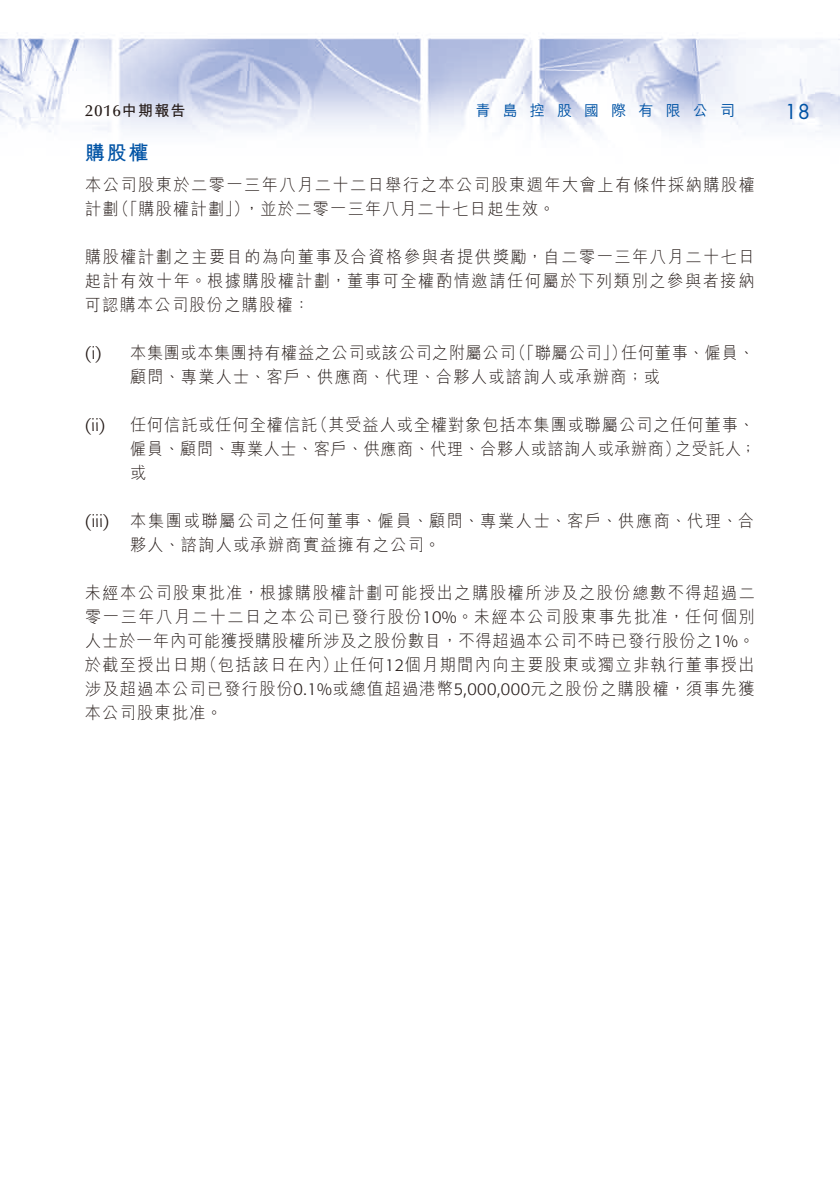
<style>
.page{position:relative;width:840px;height:1191px;background:#fff}
.page>*{position:absolute;margin:0;border:0;box-sizing:border-box;transform-origin:0 0}
.t1{font:700 20px "M Hei HK";color:#0053a5}
.t2{font:20px "Futura Std";color:#0053a5}
.t3{font:300 17px/24px "M Hei HK";letter-spacing:.08em;color:#231916;scale:.95 1}
.t4{font:300 17px "M Hei HK";letter-spacing:.06em;color:#231916;scale:.95 1}
.t5{font:300 17px "M Hei HK";letter-spacing:.105em;color:#231916;scale:.95 1}
.t6{font:300 17px/24px "M Hei HK";letter-spacing:.035em;color:#231916;scale:.95 1}
.t7{font:300 17px "M Hei HK";letter-spacing:.04em;color:#231916;scale:.95 1}
.t8{font:300 17px "Formata";color:#231916;scale:.95 1}
.t9{font:500 16px "Optima LT Std";color:#231916}
.t10{font:500 15px "M Hei HK";letter-spacing:.81em;color:#0053a5}
.s1{font-family:"M Hei HK";font-weight:700;font-size:15px}
.s2{font-family:"Formata"}
</style>
<div class="page">
<img style="left:0;top:33px;width:839px;height:101px">
<p class="t10" style="left:475px;top:100px;width:261px">青島控股國際有限公司</p>
<p class="t9" style="left:85px;top:102px;width:102px">2016<span class="s1">中期報告</span></p>
<p class="t1" style="left:85px;top:138px;width:65px">購股權</p>
<p class="t3" style="left:244px;top:172px;width:539px;text-indent:-159px">本公司股東於二零一三年八月二十二日舉行之本公司股東週年大會上有條件採納購股權，並於二零一三年八月二十七日起生效。</p>
<p class="t3" style="left:113px;top:196px;width:145px">（「購股權計劃」）</p>
<p class="t3" style="left:85px;top:196px;width:37px">計劃</p>
<p class="t3" style="left:85px;top:244px;width:706px;text-align:justify">購股權計劃之主要目的為向董事及合資格參與者提供獎勵，自二零一三年八月二十七日起計有效十年。根據購股權計劃，董事可全權酌情邀請任何屬於下列類別之參與者接納可認購本公司股份之購股權：</p>
<p class="t3" style="left:621px;top:340px;width:142px">任何董事、僱員、</p>
<p class="t3" style="left:509px;top:340px;width:124px">（「聯屬公司」）</p>
<p class="t7" style="left:130px;top:341px;width:407px">本集團或本集團持有權益之公司或該公司之附屬公司</p>
<p class="t8" style="left:85px;top:343px;width:19px">)i(</p>
<p class="t8" style="left:85px;top:415px;width:24px">( )i i</p>
<p class="t8" style="left:85px;top:511px;width:28px">(iii)</p>
<p class="t3" style="left:130px;top:364px;width:559px">顧問、專業人士、客戶、供應商、代理、合夥人或諮詢人或承辦商；或</p>
<p class="t4" style="left:311px;top:413px;width:467px">（其受益人或全權對象包括本集團或聯屬公司之任何董事、</p>
<p class="t4" style="left:130px;top:413px;width:198px">任何信託或任何全權信託</p>
<p class="t6" style="left:130px;top:436px;width:580px">僱員、顧問、專業人士、客戶、供應商、代理、合夥人或諮詢人或承辦商）或</p>
<p class="t5" style="left:130px;top:509px;width:658px">本集團或聯屬公司之任何董事、僱員、顧問、專業人士、客戶、供應商、代理、合</p>
<p class="t3" style="left:674px;top:436px;width:87px">之受託人;</p>
<p class="t3" style="left:130px;top:532px;width:328px">夥人、諮詢人或承辦商實益擁有之公司。</p>
<p class="t3" style="left:85px;top:580px;width:706px;text-align:right">未經本公司股東批准，根據購股權計劃可能授出之購股權所涉及之股份總數不得超過二零一三年八月二十二日之本公司已發行股份<span class="s2">10%</span>。未經本公司股東事先批准，任何個別人士於一年內可能獲授購股權所涉及之股份數目，不得超過本公司不時已發行股份之<span class="s2">1%</span>。止任何<span class="s2">12</span>個月期間內向主要股東或獨立非執行董事授出</p>
<p class="t3" style="left:201px;top:652px;width:146px">（包括該日在內）</p>
<p class="t3" style="left:85px;top:652px;width:706px">於截至授出日期<br>涉及超過本公司已發行股份<span class="s2">0.1%</span>或總值超過港幣<span class="s2">5,000,000</span>元之股份之購股權，須事先獲本公司股東批准。</p>
<p class="t2" style="left:784px;top:99px;width:27px">18</p>
</div>
